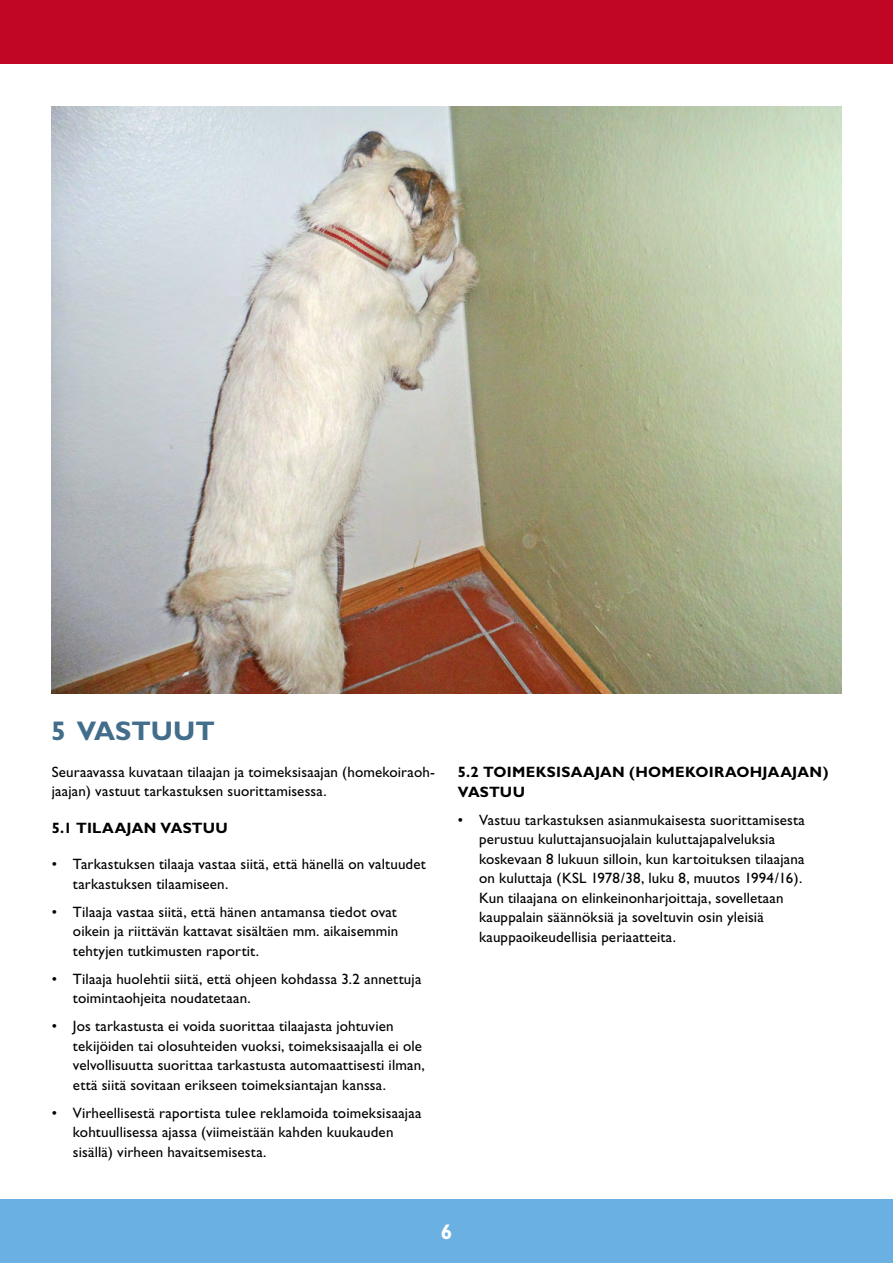
<style>
.page{position:relative;width:893px;height:1263px;background:#fff}
.page>*{position:absolute;margin:0;border:0;box-sizing:border-box;transform-origin:0 0}
.t1{font:700 27px "Gill Sans CE";color:#426d8b}
.t2{font:700 21px "Gill Sans CE";color:#fff}
.t3{font:15px/19.5px "Gill Sans CE";letter-spacing:.01em;color:#000}
.t4{font:700 15px/19.5px "Gill Sans CE";letter-spacing:.015em;color:#000}
</style>
<div class="page">
<div style="left:0;top:0;width:893px;height:64px;background:#c10524"></div>
<div style="left:0;top:1199px;width:893px;height:64px;background:#6ab0e2"></div>
<img style="left:51px;top:106px;width:791px;height:588px">
<h1 class="t1" style="left:51px;top:715px;width:165px">5 VASTUUT</h1>
<p class="t3" style="left:52px;top:762px;width:385px">Seuraavassa kuvataan tilaajan ja toimeksisaajan (homekoiraoh&shy;jaajan) vastuut tarkastuksen suorittamisessa.</p>
<p class="t4" style="left:52px;top:818px;width:178px">5.1 TILAAJAN VASTUU</p>
<p class="t3" style="left:73px;top:855px;width:354px;text-indent:-21px">• Tarkastuksen tilaaja vastaa siitä, että hänellä on valtuudet tarkastuksen tilaamiseen.</p>
<p class="t3" style="left:73px;top:902px;width:327px;text-align:justify;text-indent:-21px">• Tilaaja vastaa siitä, että hänen antamansa tiedot ovat oikein ja riittävän kattavat sisältäen mm. aikaisemmin tehtyjen tutkimusten raportit.</p>
<p class="t3" style="left:73px;top:969px;width:350px;text-indent:-21px">• Tilaaja huolehtii siitä, että ohjeen kohdassa 3.2 annettuja toimintaohjeita noudatetaan.</p>
<p class="t3" style="left:73px;top:1017px;width:353px;text-indent:-21px">• J os tarkastusta ei voida suorittaa tilaajasta johtuvien tekijöiden tai olosuhteiden vuoksi, toimeksisaajalla ei ole velvollisuutta suorittaa tarkastusta automaattisesti ilman, että siitä sovitaan erikseen toimeksiantajan kanssa.</p>
<p class="t3" style="left:73px;top:1103px;width:350px;text-indent:-21px">• Virheellisestä raportista tulee reklamoida toimeksisaajaa kohtuullisessa ajassa (viimeistään kahden kuukauden sisällä) virheen havaitsemisesta.</p>
<p class="t4" style="left:458px;top:762px;width:372px">5.2 TOIMEKSISAAJAN (HOMEKOIRAOHJAAJAN)<br>VASTUU</p>
<p class="t3" style="left:479px;top:810px;width:327px;text-indent:-21px">• Vastuu tarkastuksen asianmukaisesta suorittamisesta perustuu kuluttajansuojalain kuluttajapalveluksia koskevaan 8 lukuun silloin, kun kartoituksen tilaajana on kuluttaja (KSL</p>
<p class="t3" style="left:591px;top:868px;width:213px">1978/38, luku 8, muutos 1994/16).</p>
<p class="t3" style="left:458px;top:888px;width:327px">Kun tilaajana on elinkeinonharjoittaja, sovelletaan</p>
<p class="t3" style="left:479px;top:907px;width:286px">kauppalain säännöksiä ja soveltuvin osin yleisiä</p>
<p class="t3" style="left:479px;top:927px;width:198px">kauppaoikeudellisia periaatteita.</p>
<h2 class="t2" style="left:441px;top:1220px;width:13px">6</h2>
</div>
